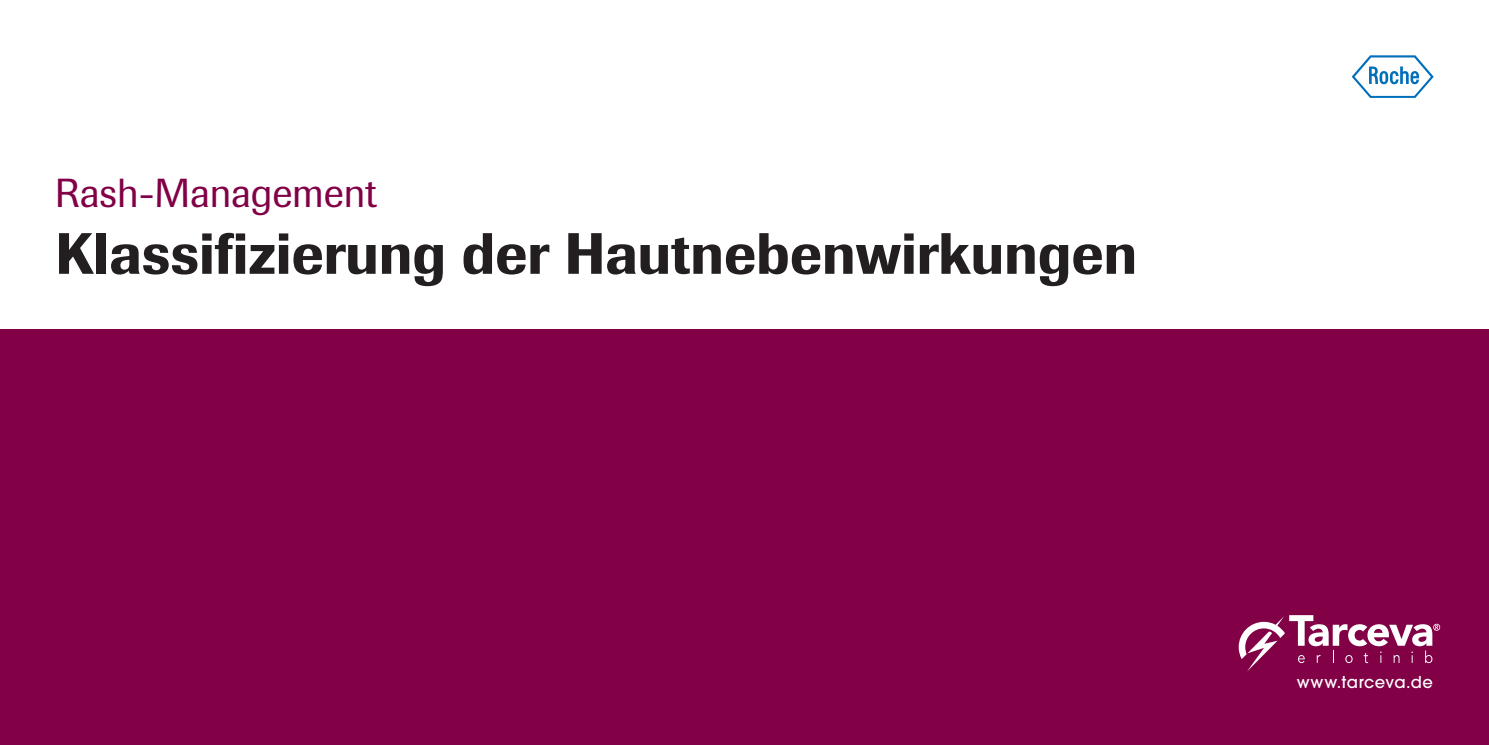
<style>
.page{position:relative;width:1489px;height:745px;background:#fff}
.page>*{position:absolute;margin:0;border:0;box-sizing:border-box;transform-origin:0 0}
.t1{font:500 57.5px "Imago";color:#231f20}
.t2{font:40px "Imago";letter-spacing:-.005em;color:#810046}
.t3{font:500 16.25px "Avant Garde";letter-spacing:.03em;color:#fff}
</style>
<div class="page">
<div style="left:0;top:330px;width:1488px;height:414px;background:#810046"></div>
<svg style="left:1238px;top:615px;width:201px;height:56px"></svg>
<svg style="left:1351px;top:55px;width:82px;height:43px"></svg>
<p class="t2" style="left:55px;top:169px;width:323px">Rash-Management</p>
<p class="t1" style="left:55px;top:219px;width:1083px">Klassifizierung der Hautnebenwirkungen</p>
<p class="t3" style="left:1296px;top:672px;width:138px">www.tarceva.de</p>
</div>
